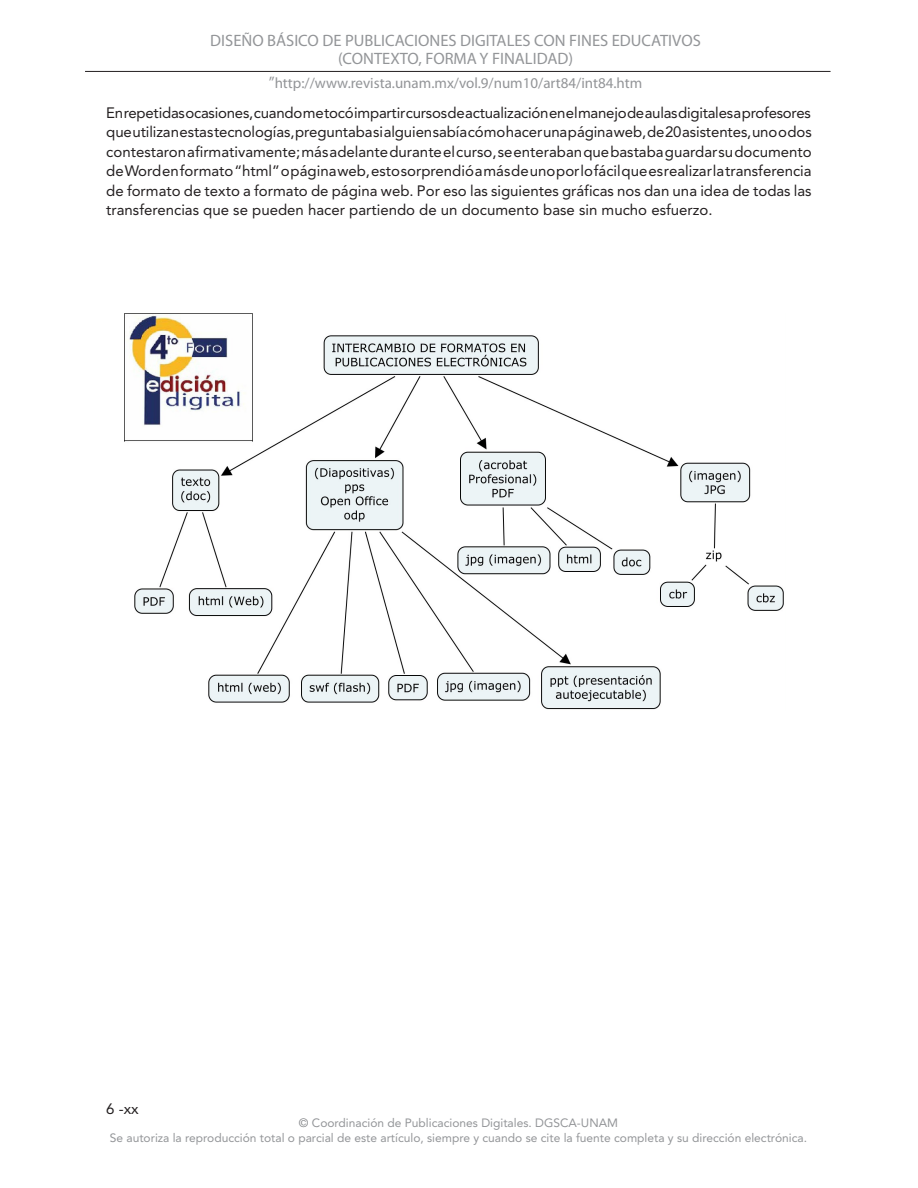
<style>
.page{position:relative;width:918px;height:1188px;background:#fff}
.page>*{position:absolute;margin:0;border:0;box-sizing:border-box;transform-origin:0 0}
.t1{font:16.5px/18px "Myriad Pro";color:#939598;text-align:center}
.cuerpo{font:15px/19.5px "Avenir";color:#231f20;text-align:justify}
.t2{font:15px "Myriad Pro";color:#939598}
.t3{font:12px/15px "Avenir";color:#939598;text-align:center}
.s1{font-size:16.5px}
.s2{color:#808285}
</style>
<div class="page">
<hr style="left:85px;top:71px;width:746px;height:1px;background:#231f20">
<img style="left:124px;top:314px;width:660px;height:396px">
<p class="t1" style="left:210px;top:32px;width:492px">DISEÑO BÁSICO DE PUBLICACIONES DIGITALES CON FINES EDUCATIVOS (CONTEXTO, FORMA Y FINALIDAD)</p>
<p class="t2" style="left:269px;top:74px;width:375px"><span class="s1">”</span>http://www.revista.unam.mx/vol.9/num10/art84/int84.htm</p>
<p class="cuerpo" style="left:106px;top:103px;width:707px">En repetidas ocasiones, cuando me tocó impartir cursos de actualización en el manejo de aulas digitales a profesores que utilizan estas tecnologías, preguntaba si alguien sabía cómo hacer una página web, de 20 asistentes, uno o dos contestaron afirmativamente; más adelante durante el curso, se enteraban que bastaba guardar su documento de Word en formato “html” o página web, esto sorprendió a más de uno por lo fácil que es realizar la transferencia de formato de texto a formato de página web. Por eso las siguientes gráficas nos dan una idea de todas las transferencias que se pueden hacer partiendo de un documento base sin mucho esfuerzo.</p>
<p class="cuerpo" style="left:106px;top:1099px;width:34px">6 -xx</p>
<p class="t3" style="left:110px;top:1116px;width:699px"><span class="s2">©</span> Coordinación de Publicaciones Digitales. DGSCA-UNAM<br>Se autoriza la reproducción total o parcial de este artículo, siempre y cuando se cite la fuente completa y su dirección electrónica.</p>
</div>
